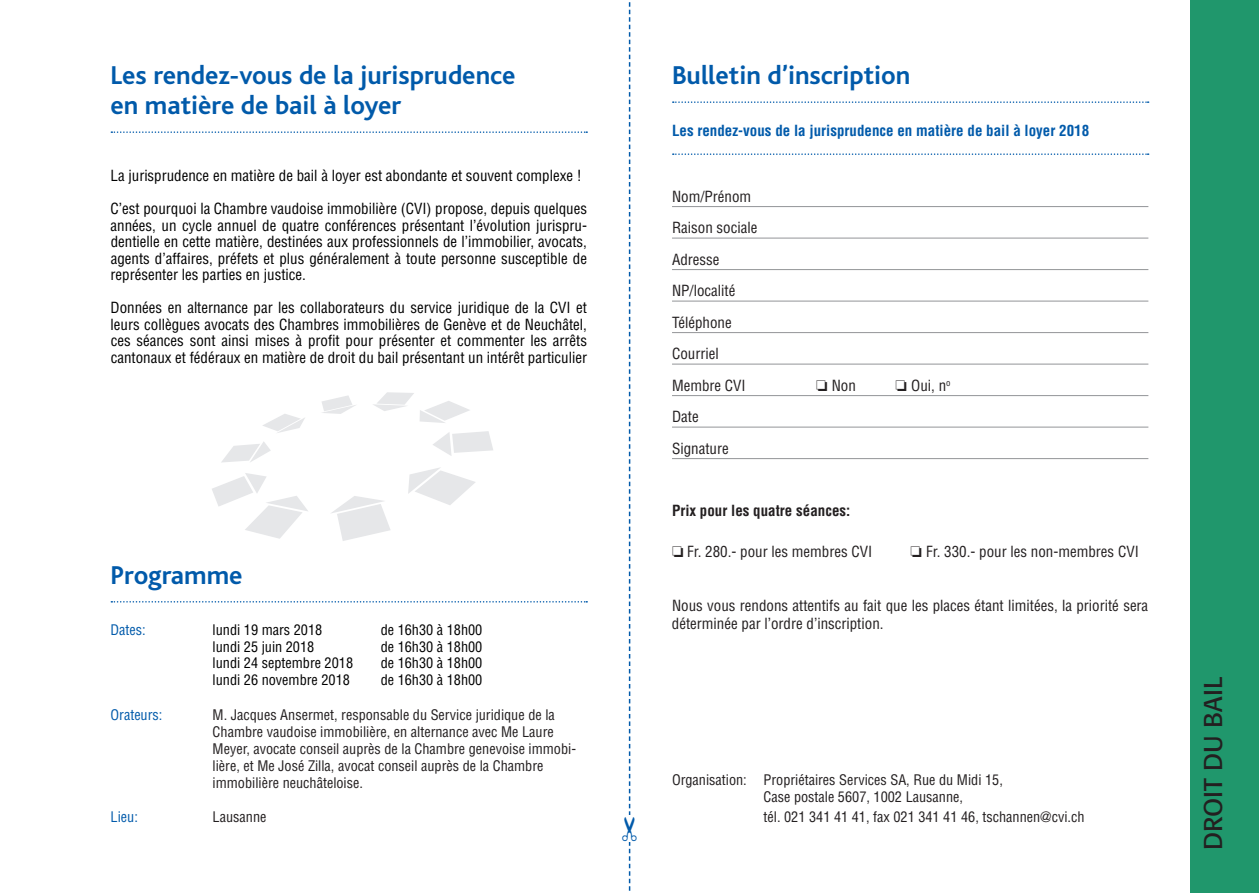
<style>
.page{position:relative;width:1259px;height:893px;background:#fff}
.page>*{position:absolute;margin:0;border:0;box-sizing:border-box;transform-origin:0 0}
.t1{font:700 27px/30px "Bliss";color:#015aaa}
.t2{font:25.5px "Formata";color:#231f20}
.t3{font:condensed 15px/16.5px "Helvetica";color:#000;text-align:justify}
.t4{font:condensed 15px/31.5px "Helvetica";color:#231f20}
.t5{font:700 condensed 15px "Helvetica";color:#015aaa}
.t6{font:700 condensed 15px "Helvetica";color:#231f20}
.t7{font:condensed 14.25px/17.1px "Helvetica";color:#231f20}
.t8{font:condensed 14.25px "Helvetica";color:#000}
.t9{font:condensed 14.25px "Helvetica";color:#015aaa}
</style>
<div class="page">
<svg style="left:111px;top:601px;width:476px;height:2px"></svg>
<svg style="left:673px;top:101px;width:475px;height:2px"></svg>
<svg style="left:673px;top:153px;width:475px;height:2px"></svg>
<hr style="left:672px;top:206px;width:476px;height:1px;background:#939598">
<hr style="left:672px;top:238px;width:476px;height:1px;background:#939598">
<hr style="left:672px;top:269px;width:476px;height:1px;background:#939598">
<hr style="left:672px;top:301px;width:476px;height:1px;background:#939598">
<hr style="left:672px;top:332px;width:476px;height:1px;background:#939598">
<hr style="left:672px;top:364px;width:476px;height:1px;background:#939598">
<hr style="left:672px;top:395px;width:476px;height:1px;background:#939598">
<hr style="left:672px;top:427px;width:476px;height:1px;background:#939598">
<hr style="left:672px;top:458px;width:476px;height:1px;background:#939598">
<svg style="left:111px;top:131px;width:476px;height:2px"></svg>
<div style="left:1191px;top:0;width:68px;height:893px;background:#20976c"></div>
<svg style="left:331px;top:496px;width:60px;height:45px"></svg>
<svg style="left:408px;top:467px;width:67px;height:38px"></svg>
<svg style="left:433px;top:431px;width:60px;height:25px"></svg>
<svg style="left:373px;top:392px;width:97px;height:31px"></svg>
<svg style="left:322px;top:395px;width:34px;height:19px"></svg>
<svg style="left:263px;top:414px;width:42px;height:19px"></svg>
<svg style="left:221px;top:442px;width:50px;height:21px"></svg>
<svg style="left:212px;top:473px;width:96px;height:66px"></svg>
<svg style="left:628px;top:2px;width:3px;height:889px"></svg>
<h1 class="t1" style="left:111px;top:61px;width:407px">Les rendez-vous de la jurisprudence en matière de bail à loyer</h1>
<p class="t3" style="left:111px;top:167px;width:473px">La jurisprudence en matière de bail à loyer est abondante et souvent complexe !</p>
<p class="t3" style="left:111px;top:200px;width:478px">C’est pourquoi la Chambre vaudoise immobilière (CVI) propose, depuis quelques années, un cycle annuel de quatre conférences présentant l’évolution jurispru&shy;dentielle en cette matière, destinées aux professionnels de l’immobilier, avocats, agents d’affaires, préfets et plus généralement à toute personne susceptible de représenter les parties en justice.</p>
<p class="t3" style="left:111px;top:299px;width:478px">Données en alternance par les collaborateurs du service juridique de la CVI et leurs collègues avocats des Chambres immobilières de Genève et de Neuchâtel, ces séances sont ainsi mises à profit pour présenter et commenter les arrêts cantonaux et fédéraux en matière de droit du bail présentant un intérêt particulier</p>
<h1 class="t1" style="left:111px;top:561px;width:134px">Programme</h1>
<p class="t9" style="left:111px;top:621px;width:37px">Dates:</p>
<p class="t8" style="left:213px;top:621px;width:111px">lundi 19 mars 2018</p>
<p class="t8" style="left:381px;top:621px;width:103px">de 16h30 à 18h00</p>
<p class="t8" style="left:213px;top:638px;width:103px">lundi 25 juin 2018</p>
<p class="t8" style="left:381px;top:638px;width:103px">de 16h30 à 18h00</p>
<p class="t8" style="left:213px;top:654px;width:142px">lundi 24 septembre 2018</p>
<p class="t8" style="left:381px;top:654px;width:103px">de 16h30 à 18h00</p>
<p class="t8" style="left:213px;top:671px;width:139px">lundi 26 novembre 2018</p>
<p class="t8" style="left:381px;top:671px;width:103px">de 16h30 à 18h00</p>
<p class="t9" style="left:111px;top:705px;width:53px">Orateurs:</p>
<p class="t7" style="left:213px;top:705px;width:365px">M. Jacques Ansermet, responsable du Service juridique de la Chambre vaudoise immobilière, en alternance avec Me Laure Meyer, avocate conseil auprès de la Chambre genevoise immobi&shy;lière, et Me José Zilla, avocat conseil auprès de la Chambre immobilière neuchâteloise.</p>
<p class="t9" style="left:111px;top:808px;width:29px">Lieu:</p>
<p class="t7" style="left:213px;top:808px;width:55px">Lausanne</p>
<h1 class="t1" style="left:672px;top:61px;width:240px">Bulletin d’inscription</h1>
<p class="t5" style="left:672px;top:122px;width:419px">Les rendez-vous de la jurisprudence en matière de bail à loyer 2018</p>
<p class="t4" style="left:672px;top:180px;width:87px">Nom/Prénom<br>Raison sociale<br>Adresse<br>NP/localité<br>Téléphone<br>Courriel<br>Membre CVI</p>
<p class="t4" style="left:672px;top:401px;width:58px">Date<br>Signature</p>
<p class="t4" style="left:816px;top:369px;width:41px">❏ Non</p>
<p class="t4" style="left:895px;top:369px;width:56px">❏ Oui, n<sup>o</sup></p>
<p class="t6" style="left:672px;top:502px;width:180px">Prix pour les quatre séances:</p>
<p class="t4" style="left:672px;top:535px;width:202px">❏ Fr. 280.- pour les membres CVI</p>
<p class="t4" style="left:910px;top:535px;width:230px">❏ Fr. 330.- pour les non-membres CVI</p>
<p class="t4" style="left:672px;top:596px;width:478px;line-height:18px">Nous vous rendons attentifs au fait que les places étant limitées, la priorité sera déterminée par l’ordre d’inscription.</p>
<p class="t7" style="left:763px;top:771px;width:241px;text-indent:-91px">Organisation: Propriétaires Services SA, Rue du Midi 15,<br>Case postale 5607, 1002 Lausanne,</p>
<p class="t7" style="left:763px;top:808px;width:322px">tél. 021 341 41 41, fax 021 341 41 46, tschannen@cvi.ch</p>
<h2 class="t2" style="left:1197px;top:850px;width:175px;rotate:-90deg">DROIT DU BAIL</h2>
</div>
